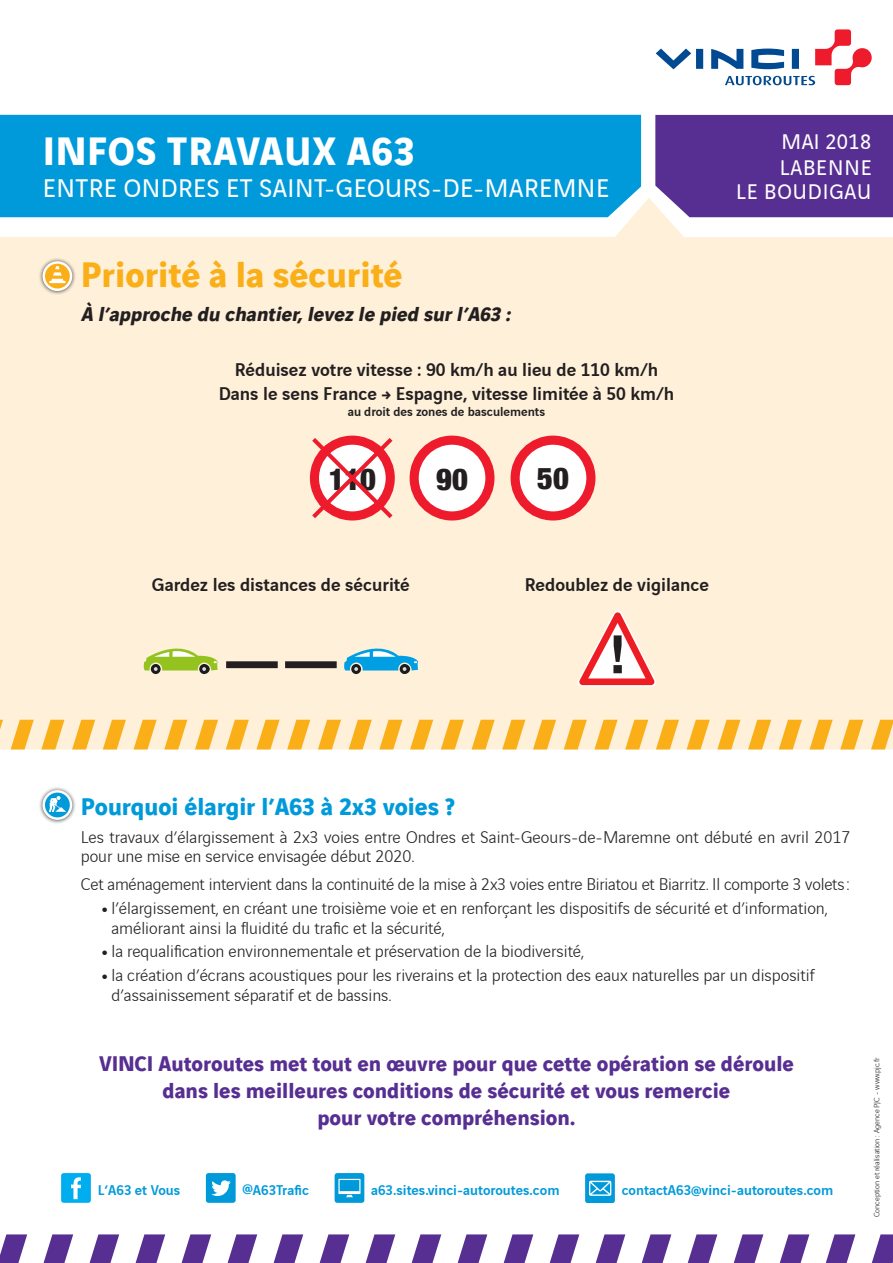
<style>
.page{position:relative;width:893px;height:1263px;background:#fff}
.page>*{position:absolute;margin:0;border:0;box-sizing:border-box;transform-origin:0 0}
.t1{font:700 42px "Vinci Sans";letter-spacing:.02em;color:#fff}
.t2{font:700 37.5px "Vinci Sans";color:#faaf18}
.t3{font:900 condensed 30.3px "Helvetica Neue";color:#231f20}
.t4{font:27px "Vinci Sans";letter-spacing:.02em;color:#fff}
.t5{font:700 25.5px "Vinci Sans";color:#009ada}
.t6{font:700 22.5px/27px "Vinci Sans";color:#572e91;text-align:center}
.t7{font:22.35px/24px "Vinci Sans";letter-spacing:.04em;color:#fff;text-align:right}
.t8{font:italic 700 21px "Vinci Sans";color:#231f20}
.t9{font:500 19.5px/23.4px "Vinci Sans";color:#231f20;text-align:center}
.t10{font:300 18px/19.5px "Vinci Sans";color:#231f20}
.t11{font:500 15px "Vinci Sans";color:#009ada}
.t12{font:500 13.5px "Vinci Sans";color:#231f20}
.t13{font:300 8.25px "Vinci Sans";color:#231f20}
.s1{font-weight:900}
</style>
<div class="page">
<svg style="left:0;top:1234px;width:27px;height:29px"></svg>
<svg style="left:44px;top:1234px;width:29px;height:29px"></svg>
<svg style="left:90px;top:1234px;width:29px;height:29px"></svg>
<svg style="left:136px;top:1234px;width:29px;height:29px"></svg>
<svg style="left:182px;top:1234px;width:29px;height:29px"></svg>
<svg style="left:228px;top:1234px;width:29px;height:29px"></svg>
<svg style="left:274px;top:1234px;width:29px;height:29px"></svg>
<svg style="left:320px;top:1234px;width:29px;height:29px"></svg>
<svg style="left:366px;top:1234px;width:29px;height:29px"></svg>
<svg style="left:412px;top:1234px;width:29px;height:29px"></svg>
<svg style="left:458px;top:1234px;width:29px;height:29px"></svg>
<svg style="left:504px;top:1234px;width:29px;height:29px"></svg>
<svg style="left:550px;top:1234px;width:29px;height:29px"></svg>
<svg style="left:596px;top:1234px;width:29px;height:29px"></svg>
<svg style="left:642px;top:1234px;width:29px;height:29px"></svg>
<svg style="left:688px;top:1234px;width:29px;height:29px"></svg>
<svg style="left:734px;top:1234px;width:29px;height:29px"></svg>
<svg style="left:780px;top:1234px;width:29px;height:29px"></svg>
<svg style="left:826px;top:1234px;width:29px;height:29px"></svg>
<svg style="left:872px;top:1234px;width:21px;height:29px"></svg>
<div style="left:0;top:115px;width:641px;height:83px;background:#009ada"></div>
<div style="left:655px;top:115px;width:238px;height:83px;background:#572e91"></div>
<svg style="left:656px;top:29px;width:216px;height:56px"></svg>
<svg style="left:0;top:198px;width:893px;height:551px;background:#f5ecd9"></svg>
<svg style="left:0;top:720px;width:3px;height:9px"></svg>
<svg style="left:11px;top:720px;width:23px;height:29px"></svg>
<svg style="left:41px;top:720px;width:23px;height:29px"></svg>
<svg style="left:72px;top:720px;width:23px;height:29px"></svg>
<svg style="left:103px;top:720px;width:23px;height:29px"></svg>
<svg style="left:134px;top:720px;width:23px;height:29px"></svg>
<svg style="left:164px;top:720px;width:23px;height:29px"></svg>
<svg style="left:195px;top:720px;width:23px;height:29px"></svg>
<svg style="left:226px;top:720px;width:23px;height:29px"></svg>
<svg style="left:256px;top:720px;width:24px;height:29px"></svg>
<svg style="left:287px;top:720px;width:23px;height:29px"></svg>
<svg style="left:318px;top:720px;width:23px;height:29px"></svg>
<svg style="left:349px;top:720px;width:23px;height:29px"></svg>
<svg style="left:379px;top:720px;width:23px;height:29px"></svg>
<svg style="left:410px;top:720px;width:23px;height:29px"></svg>
<svg style="left:441px;top:720px;width:23px;height:29px"></svg>
<svg style="left:472px;top:720px;width:23px;height:29px"></svg>
<svg style="left:502px;top:720px;width:23px;height:29px"></svg>
<svg style="left:533px;top:720px;width:23px;height:29px"></svg>
<svg style="left:564px;top:720px;width:23px;height:29px"></svg>
<svg style="left:594px;top:720px;width:24px;height:29px"></svg>
<svg style="left:625px;top:720px;width:23px;height:29px"></svg>
<svg style="left:656px;top:720px;width:23px;height:29px"></svg>
<svg style="left:687px;top:720px;width:23px;height:29px"></svg>
<svg style="left:717px;top:720px;width:23px;height:29px"></svg>
<svg style="left:748px;top:720px;width:23px;height:29px"></svg>
<svg style="left:779px;top:720px;width:23px;height:29px"></svg>
<svg style="left:810px;top:720px;width:23px;height:29px"></svg>
<svg style="left:840px;top:720px;width:23px;height:29px"></svg>
<svg style="left:871px;top:720px;width:22px;height:29px"></svg>
<div style="left:38px;top:786px;width:38px;height:38px;background:#231f20;opacity:.75"></div>
<svg style="left:43px;top:790px;width:29px;height:30px"></svg>
<div style="left:45px;top:792px;width:25px;height:25px;background:#009ada;border-radius:50%"></div>
<svg style="left:49px;top:796px;width:17px;height:16px"></svg>
<div style="left:38px;top:257px;width:38px;height:38px;background:#231f20;opacity:.75"></div>
<svg style="left:43px;top:261px;width:29px;height:30px"></svg>
<svg style="left:45px;top:264px;width:25px;height:24px"></svg>
<svg style="left:49px;top:266px;width:16px;height:17px"></svg>
<svg style="left:577px;top:609px;width:80px;height:78px"></svg>
<div style="left:226px;top:661px;width:52px;height:7px;background:#231f20"></div>
<div style="left:285px;top:661px;width:52px;height:7px;background:#231f20"></div>
<div style="left:199px;top:664px;width:11px;height:10px;background:#1c1c1c;border-radius:50%"></div>
<svg style="left:151px;top:664px;width:10px;height:10px"></svg>
<svg style="left:143px;top:638px;width:75px;height:33px;background:#cbd68b"></svg>
<div style="left:400px;top:664px;width:10px;height:10px;background:#1c1c1c;border-radius:50%"></div>
<div style="left:351px;top:664px;width:10px;height:10px;background:#1c1c1c;border-radius:50%"></div>
<svg style="left:343px;top:638px;width:75px;height:33px;background:#92c8d7"></svg>
<div style="left:414px;top:440px;width:76px;height:76px;background:#fff;border-radius:50%"></div>
<div style="left:410px;top:436px;width:84px;height:84px;border:9px solid #ee1b2c;border-radius:50%"></div>
<svg style="left:308px;top:434px;width:89px;height:88px"></svg>
<div style="left:61px;top:1173px;width:30px;height:30px;background:#00aeef;border-radius:3px"></div>
<svg style="left:71px;top:1177px;width:10px;height:22px"></svg>
<div style="left:335px;top:1173px;width:29px;height:30px;background:#009ada;border-radius:3px"></div>
<svg style="left:338px;top:1179px;width:23px;height:18px"></svg>
<div style="left:585px;top:1173px;width:30px;height:30px;background:#009ada;border-radius:3px"></div>
<svg style="left:589px;top:1181px;width:22px;height:15px"></svg>
<div style="left:206px;top:1173px;width:30px;height:30px;background:#009ada;border-radius:3px"></div>
<svg style="left:211px;top:1180px;width:20px;height:16px"></svg>
<div style="left:515px;top:440px;width:76px;height:76px;background:#fff;border-radius:50%"></div>
<div style="left:511px;top:436px;width:84px;height:84px;border:9px solid #ee1b2c;border-radius:50%"></div>
<p class="t1" style="left:43px;top:118px;width:373px">INFOS TRAVAUX A63</p>
<p class="t4" style="left:43px;top:168px;width:568px">ENTRE ONDRES ET SAINT-GEOURS-DE-MAREMNE</p>
<p class="t2" style="left:81px;top:245px;width:323px">Priorité à la sécurité</p>
<p class="t8" style="left:81px;top:298px;width:436px">À l’approche du chantier,levezle pied surl’A63 :</p>
<p class="t9" style="left:219px;top:356px;width:457px">Réduisez votre vitesse : 90 km/h au lieu de 110 km/h<br>Dans le sens France g Espagne, vitesse limitée à 50 km/h</p>
<p class="t12" style="left:348px;top:401px;width:199px">au droit des zones de basculements</p>
<p class="t3" style="left:329px;top:454px;width:49px">110</p>
<p class="t3" style="left:436px;top:454px;width:33px">90</p>
<p class="t3" style="left:537px;top:453px;width:33px">50</p>
<p class="t7" style="left:781px;top:128px;width:91px">MAI 2018</p>
<p class="t7" style="left:736px;top:154px;width:137px">LABENNE<br>LE BOUDIGAU</p>
<p class="t9" style="left:152px;top:571px;width:259px">Gardez les distances de sécurité</p>
<p class="t9" style="left:525px;top:571px;width:186px">Redoublez de vigilance</p>
<p class="t5" style="left:81px;top:786px;width:375px">Pourquoi élargir l’A63 à 2x3 voies ?</p>
<p class="t10" style="left:81px;top:826px;width:771px">Les travaux d’élargissement à 2x3 voies entre Ondres et Saint-Geours-de-Maremne ont débuté en avril 2017 pour une mise en service envisagée début 2020.</p>
<p class="t10" style="left:81px;top:873px;width:770px">Cet aménagement intervient dans la continuité de la mise à 2x3 voies entre Biriatou et Biarritz. Il comporte 3 volets :</p>
<p class="t10" style="left:111px;top:897px;width:718px;text-indent:-9px"><span class="s1">•</span> l’élargissement, en créant une troisième voie et en renforçant les dispositifs de sécurité et d’information, améliorant ainsi la fluidité du trafic et la sécurité,</p>
<p class="t10" style="left:102px;top:940px;width:483px"><span class="s1">•</span> la requalification environnementale et préservation de la biodiversité,</p>
<p class="t10" style="left:111px;top:964px;width:705px;text-indent:-9px"><span class="s1">•</span> la création d’écrans acoustiques pour les riverains et la protection des eaux naturelles par un dispositif d’assainissement séparatif et de bassins.</p>
<p class="t6" style="left:99px;top:1047px;width:696px">VINCI Autoroutes met tout en œuvre pour que cette opération se déroule dans les meilleures conditions de sécurité et vous remercie<br>pour votre compréhension.</p>
<p class="t11" style="left:243px;top:1178px;width:68px">@A63Trafic</p>
<p class="t11" style="left:98px;top:1178px;width:84px">L’A63 et Vous</p>
<p class="t11" style="left:371px;top:1178px;width:190px">a63.sites.vinci-autoroutes.com</p>
<p class="t11" style="left:622px;top:1178px;width:213px">contactA63@vinci-autoroutes.com</p>
<p class="t13" style="left:871px;top:1217px;width:161px;rotate:-90deg">Conception et réalisation : Agence PJC - www.pjc.fr</p>
</div>
